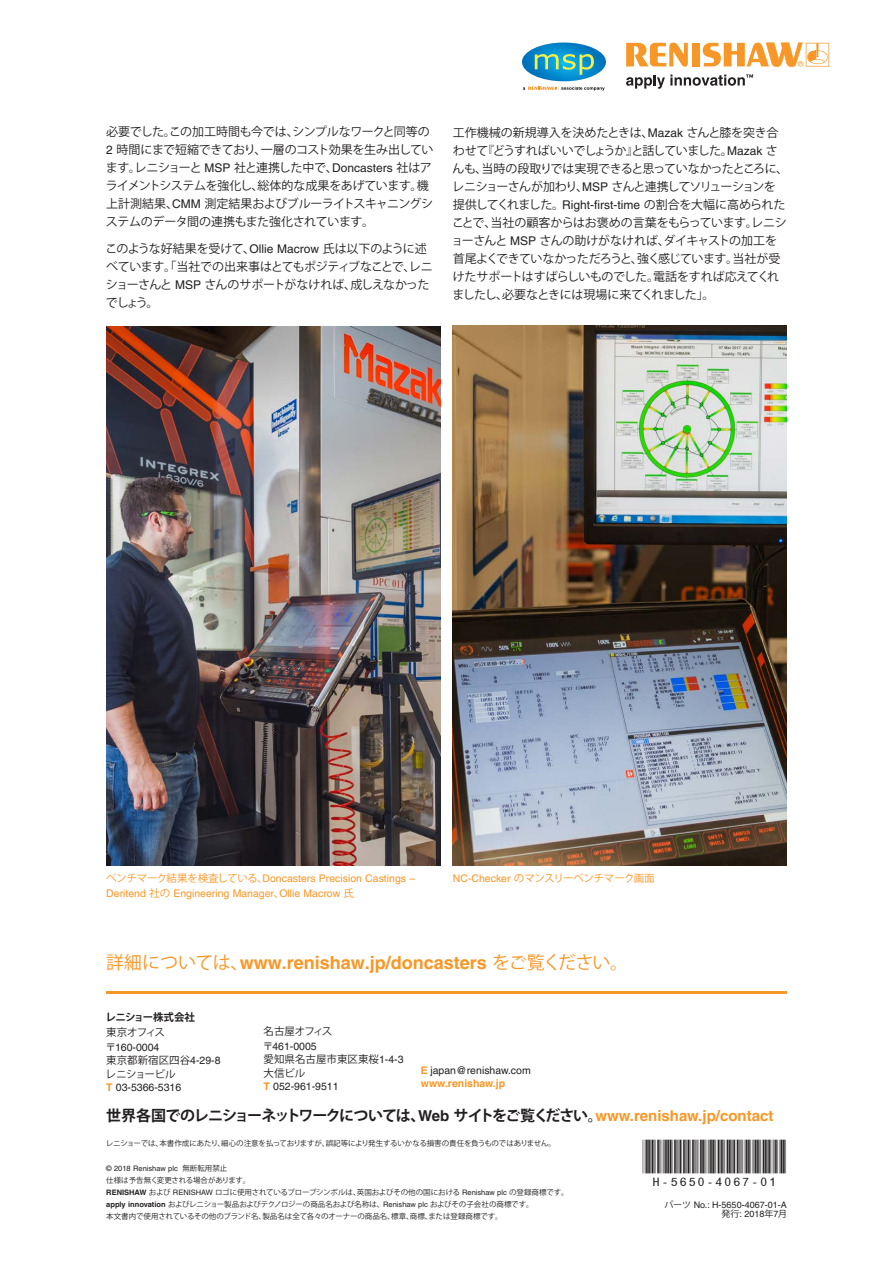
<style>
.page{position:relative;width:893px;height:1263px;background:#fff}
.page>*{position:absolute;margin:0;border:0;box-sizing:border-box;transform-origin:0 0}
.t1{font:48px "MBH16 B";color:#231f20}
.Call_to_action{font:700 18px "Helvetica LT Pro";color:#f79727}
.t2{font:700 15px "Koz Go Std";letter-spacing:-.075em;color:#231f20}
.Main_body_text_8pt{font:12px/18px "Koz Go Std";letter-spacing:-.04em;color:#231f20}
.Caption_text_7pt{font:10.5px/15px "Helvetica LT Pro";color:#f79727}
.t3{font:10.5px/13.5px "Helvetica LT Pro";color:#231f20}
.t4{font:10.5px "Koz Go Std";color:#231f20}
.Caption_text_7pt-2{font:10.5px "Koz Go Std";letter-spacing:-.05em;color:#f79727}
.t5{font:700 10.5px "Koz Go Std";letter-spacing:-.025em;color:#231f20}
.t6{font:10.5px "Koz Go Std";letter-spacing:-.025em;color:#231f20}
.t7{font:10.5px "Koz Go Pr 6 N";letter-spacing:-.05em;color:#231f20}
.t8{font:9px "Helvetica LT Pro";color:#231f20}
.t9{font:7.5px/12px "Koz Go Std";letter-spacing:-.02em;color:#231f20}
.t10{font:7.5px "Helvetica LT Pro";color:#231f20}
.s1{font-family:"Helvetica LT Pro"}
.s2{font-family:"Koz Go Std"}
.s3{font-family:"Koz Go Std";font-weight:400}
.s4{font-weight:700;color:#f79727}
.s5{font-family:"Helvetica LT Pro";color:#f79727}
.s6{font-family:"Helvetica LT Pro";font-weight:700}
</style>
<div class="page">
<svg style="left:626px;top:43px;width:62px;height:24px"></svg>
<div style="left:692px;top:43px;width:8px;height:23px;background:#f79727"></div>
<svg style="left:703px;top:43px;width:126px;height:24px"></svg>
<svg style="left:626px;top:74px;width:127px;height:15px"></svg>
<svg style="left:522px;top:43px;width:84px;height:38px"></svg>
<svg style="left:523px;top:87px;width:82px;height:4px"></svg>
<img style="left:453px;top:326px;width:334px;height:540px">
<img style="left:106px;top:326px;width:334px;height:540px">
<hr style="left:106px;top:991px;width:681px;height:2px;background:#f79727">
<p class="Main_body_text_8pt" style="left:106px;top:123px;width:329px">必要でした。この加工時間も今では、シンプルなワークと同等の<span class="s1">2</span> 時間にまで短縮できており、一層のコスト効果を生み出しています。レニショーと <span class="s1">MSP</span> 社と連携した中で、<span class="s1">Doncasters</span> 社はアライメントシステムを強化し、総体的な成果をあげています。機上計測結果、<span class="s1">CMM</span> 測定結果およびブルーライトスキャニングシステムのデータ間の連携もまた強化されています。</p>
<p class="Main_body_text_8pt" style="left:105px;top:240px;width:329px">このような好結果を受けて、<span class="s1">Ollie Macrow</span> 氏は以下のように述べています。「当社での出来事はとてもポジティブなことで、レニショーさんと <span class="s1">MSP</span> さんのサポートがなければ、成しえなかったでしょう。</p>
<p class="Main_body_text_8pt" style="left:451px;top:124px;width:339px">工作機械の新規導入を決めたときは、<span class="s1">Mazak</span> さんと膝を突き合わせて『どうすればいいでしょうか』と話していました。<span class="s1">Mazak</span> さんも、当時の段取りでは実現できると思っていなかったところに、レニショーさんが加わり、<span class="s1">MSP</span> さんと連携してソリューションを提供してくれました。<span class="s1">Right-first-time</span> の割合を大幅に高められたことで、当社の顧客からはお褒めの言葉をもらっています。レニショーさんと <span class="s1">MSP</span> さんの助けがなければ、ダイキャストの加工を首尾よくできていなかっただろうと、強く感じています。当社が受けたサポートはすばらしいものでした。電話をすれば応えてくれましたし、必要なときには現場に来てくれました」。</p>
<p class="Caption_text_7pt" style="left:106px;top:870px;width:310px"><span class="s2">ベンチマーク結果を検査している、</span>Doncasters Precision Castings –<br>Deritend <span class="s2">社の</span> Engineering Manager<span class="s2">、</span>Ollie Macrow <span class="s2">氏</span></p>
<p class="Caption_text_7pt-2" style="left:453px;top:871px;width:203px"><span class="s1">NC-Checker</span> のマンスリーベンチマーク画面</p>
<p class="Call_to_action" style="left:106px;top:952px;width:523px"><span class="s3">詳細については、</span>www.renishaw.jp/doncasters <span class="s3">をご覧ください。</span></p>
<p class="t5" style="left:105px;top:1010px;width:91px">レニショー株式会社</p>
<p class="t4" style="left:106px;top:1025px;width:60px">東京オフィス</p>
<p class="t3" style="left:105px;top:1040px;width:56px"><span class="s2">〒</span>160-0004</p>
<p class="t4" style="left:106px;top:1054px;width:116px">東京都新宿区四谷<span class="s1">4-29-8</span></p>
<p class="t6" style="left:106px;top:1067px;width:72px">レニショービル</p>
<p class="t3" style="left:106px;top:1080px;width:76px"><span class="s4">T</span> 03-5366-5316</p>
<p class="t7" style="left:264px;top:1025px;width:70px">名古屋オフィス</p>
<p class="t3" style="left:263px;top:1039px;width:56px"><span class="s2">〒</span>461-0005</p>
<p class="t4" style="left:264px;top:1053px;width:142px">愛知県名古屋市東区東桜<span class="s1">1-4-3</span></p>
<p class="t4" style="left:264px;top:1066px;width:43px">大信ビル</p>
<p class="t3" style="left:264px;top:1080px;width:76px"><span class="s4">T</span> 052-961-9511</p>
<p class="t3" style="left:421px;top:1063px;width:111px"><span class="s4">E</span> japan@renishaw.com <span class="s4">www.renishaw.jp</span></p>
<p class="t2" style="left:106px;top:1105px;width:668px">世界各国でのレニショーネットワークについては、<span class="s1">Web</span> サイトをご覧ください。<span class="s5">www.renishaw.jp/contact</span></p>
<p class="t9" style="left:106px;top:1137px;width:452px">レニショーでは、本書作成にあたり、細心の注意を払っておりますが、誤記等により発生するいかなる損害の責任を負うものではありません。</p>
<p class="t10" style="left:106px;top:1164px;width:123px">© 2018 Renishaw plc <span class="s2">無断転用禁止</span></p>
<p class="t9" style="left:106px;top:1175px;width:146px">仕様は予告無く変更される場合があります。</p>
<p class="t9" style="left:106px;top:1187px;width:464px"><span class="s6">RENISHAW</span> および <span class="s1">RENISHAW</span> ロゴに使用されているプローブシンボルは、英国およびその他の国における <span class="s1">Renishaw plc</span> の登録商標です。</p>
<p class="t9" style="left:106px;top:1199px;width:429px"><span class="s6">apply innovation</span> およびレニショー製品およびテクノロジーの商品名および名称は、<span class="s1">Renishaw plc</span> およびその子会社の商標です。本文書内で使用されているその他のブランド名、製品名は全て各々のオーナーの商品名、標章、商標、または登録商標です。</p>
<p class="t8" style="left:664px;top:1199px;width:124px"><span class="s2">パーツ</span> No.: H-5650-4067-01-A</p>
<p class="t1" style="left:643px;top:1141px;width:145px">*H-5650-4067-01*</p>
<p class="t8" style="left:722px;top:1209px;width:67px"><span class="s2">発行</span>: 2018<span class="s2">年</span>7<span class="s2">月</span></p>
</div>
